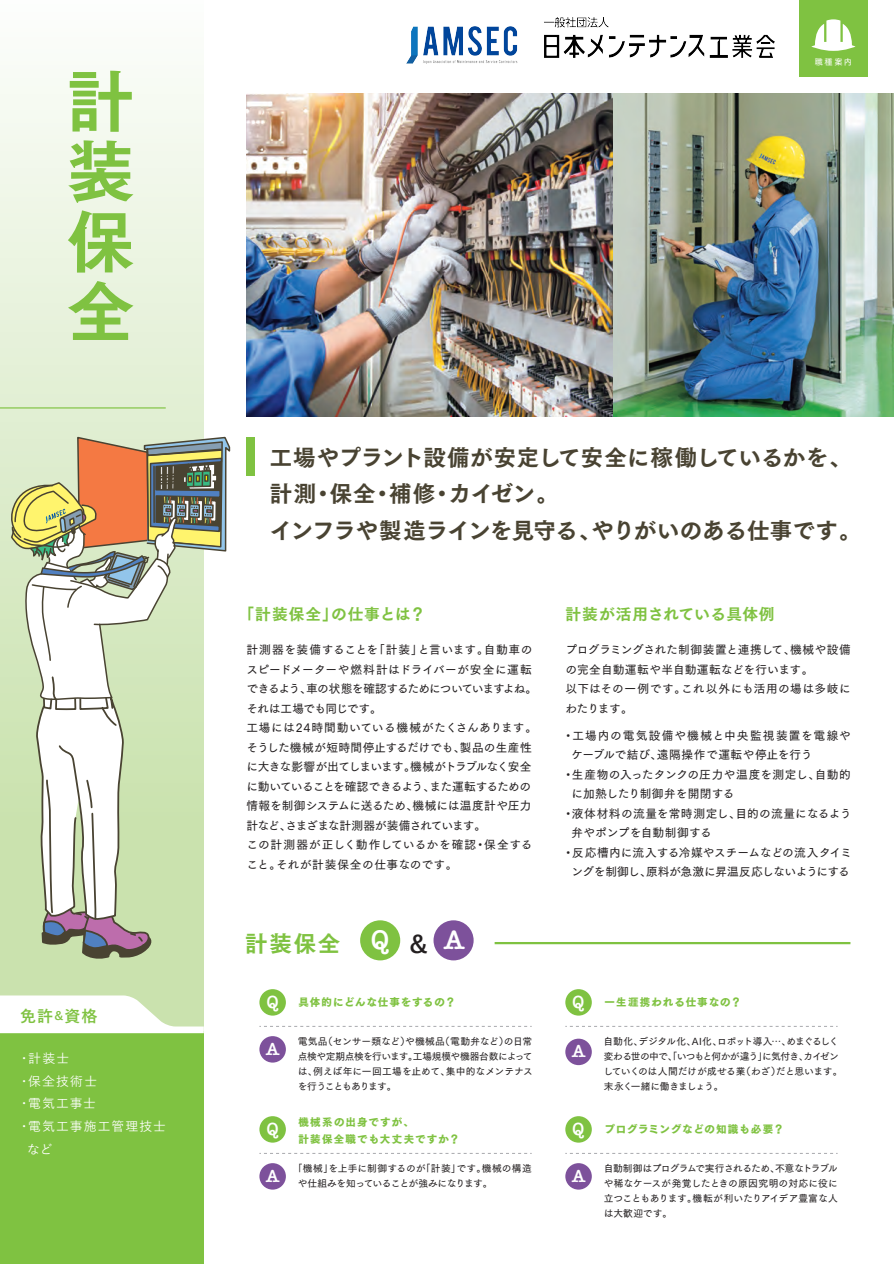
<style>
.page{position:relative;width:894px;height:1264px;background:#fff}
.page>*{position:absolute;margin:0;border:0;box-sizing:border-box;transform-origin:0 0}
.t1{font:67.5px/70.2px "Tsuku Go Pro E";color:#7fc241;text-align:justify}
.t2{font:22.5px/36px "Tsuku Go Pro E";letter-spacing:-.01em;color:#494332}
.t3{font:22.5px "Tsuku Go Pro E";color:#7fc241}
.t4{font:600 18px "American Typewriter";color:#fff}
.t5{font:700 15.9px "Yu Go";color:#7fc241}
.t6{font:15.75px "Tsuku Go Pro E";letter-spacing:.035em;color:#7fc241}
.t7{font:15.75px "Tsuku Go Pro E";letter-spacing:.06em;color:#7fc241}
.t8{font:500 12.75px "Yu Go";letter-spacing:.09em;color:#fff}
.t9{font:11.7px/19.5px "Tsuku Go Pro D";color:#231f20}
.t10{font:11.7px "Tsuku Go Pro D";letter-spacing:.03em;color:#231f20}
.t11{font:11.7px "Tsuku Go Pro D";letter-spacing:-.035em;color:#231f20}
.t12{font:11.7px "Tsuku Go Pro D";letter-spacing:.095em;color:#231f20}
.t13{font:11.7px "Tsuku Go Pro D";letter-spacing:.02em;color:#231f20}
.t14{font:10.5px "Tsuku Go Pro H";letter-spacing:.09em;color:#7fc241}
.t15{font:10.5px/16.5px "Tsuku Go Pro H";letter-spacing:.11em;color:#7fc241}
.t16{font:9.75px/15px "Tsuku Go Pro D";letter-spacing:-.03em;color:#231f20;text-align:justify}
.t17{font:9.75px/15px "Tsuku Go Pro D";letter-spacing:-.06em;color:#231f20}
.t18{font:8.25px "Tsuku Go Pro D";color:#fff}
.s1{font-size:11.7px}
.s2{font-family:"American Typewriter";font-weight:600;font-size:27.6px;color:#fff}
.s3{font-family:"Yu Go";font-weight:700;font-size:24px;color:#231f20}
.s4{font-family:"American Typewriter";font-weight:600;font-size:18px;color:#fff}
</style>
<div class="page">
<svg style="left:0;top:78px;width:204px;height:358px"></svg>
<div style="left:0;top:1030px;width:204px;height:234px;background:#7fc241"></div>
<img style="left:246px;top:93px;width:368px;height:323px">
<img style="left:614px;top:93px;width:280px;height:323px">
<hr style="left:494px;top:942px;width:356px;height:2px;background:#7fc241">
<div style="left:799px;top:0;width:68px;height:76px;background:#7fc241"></div>
<svg style="left:811px;top:19px;width:44px;height:32px"></svg>
<div style="left:246px;top:438px;width:9px;height:38px;background:#7fc241"></div>
<hr style="left:0;top:407px;width:166px;height:1px;background:#7fc241">
<svg style="left:0;top:436px;width:231px;height:597px"></svg>
<div style="left:565px;top:989px;width:27px;height:26px;background:#7fc241;border-radius:50%"></div>
<div style="left:565px;top:1038px;width:27px;height:27px;background:#7d519b;border-radius:50%"></div>
<div style="left:565px;top:1116px;width:27px;height:26px;background:#7fc241;border-radius:50%"></div>
<div style="left:565px;top:1163px;width:27px;height:26px;background:#7d519b;border-radius:50%"></div>
<svg style="left:565px;top:1026px;width:272px;height:1px"></svg>
<div style="left:259px;top:989px;width:27px;height:26px;background:#7fc241;border-radius:50%"></div>
<div style="left:259px;top:1036px;width:27px;height:26px;background:#7d519b;border-radius:50%"></div>
<div style="left:259px;top:1116px;width:27px;height:26px;background:#7fc241;border-radius:50%"></div>
<div style="left:259px;top:1163px;width:27px;height:26px;background:#7d519b;border-radius:50%"></div>
<svg style="left:259px;top:1026px;width:272px;height:1px"></svg>
<svg style="left:259px;top:1153px;width:272px;height:1px"></svg>
<svg style="left:565px;top:1153px;width:272px;height:1px"></svg>
<div style="left:360px;top:920px;width:40px;height:40px;background:#7fc241;border-radius:50%"></div>
<div style="left:433px;top:920px;width:40px;height:40px;background:#7d519b;border-radius:50%"></div>
<img style="left:406px;top:18px;width:368px;height:45px">
<h1 class="t1" style="left:67px;top:59px;width:68px">計装保全</h1>
<h3 class="t5" style="left:20px;top:1006px;width:79px">免許<span class="s1">&amp;</span>資格</h3>
<p class="t8" style="left:18px;top:1047px;width:53px">・計装士</p>
<p class="t8" style="left:18px;top:1069px;width:81px">・保全技術士</p>
<p class="t8" style="left:18px;top:1092px;width:80px">・電気工事士</p>
<p class="t8" style="left:18px;top:1114px;width:150px">・電気工事施工管理技士</p>
<p class="t8" style="left:27px;top:1137px;width:27px">など</p>
<p class="t18" style="left:814px;top:55px;width:39px">職種案内</p>
<h2 class="t2" style="left:270px;top:437px;width:593px">工場やプラント設備が安定して安全に稼働しているかを、計測・保全・補修・カイゼン。<br>インフラや製造ラインを見守る、やりがいのある仕事です。</h2>
<h3 class="t7" style="left:238px;top:600px;width:189px">「計装保全」の仕事とは？</h3>
<h3 class="t6" style="left:565px;top:600px;width:211px">計装が活用されている具体例</h3>
<p class="t9" style="left:246px;top:639px;width:292px">計測器を装備することを「計装」と言います。自動車のスピードメーターや燃料計はドライバーが安全に運転できるよう、車の状態を確認するためについていますよね。それは工場でも同じです。<br>工場には24時間動いている機械がたくさんあります。そうした機械が短時間停止するだけでも、製品の生産性に大きな影響が出てしまいます。機械がトラブルなく安全に動いていることを確認できるよう、また運転するための情報を制御システムに送るため、機械には温度計や圧力計など、さまざまな計測器が装備されています。<br>この計測器が正しく動作しているかを確認・保全すること。それが計装保全の仕事なのです。</p>
<p class="t9" style="left:565px;top:639px;width:287px">プログラミングされた制御装置と連携して、機械や設備の完全自動運転や半自動運転などを行います。<br>以下はその一例です。これ以外にも活用の場は多岐にわたります。</p>
<p class="t12" style="left:562px;top:725px;width:290px">・工場内の電気設備や機械と中央監視装置を電線や</p>
<p class="t13" style="left:571px;top:745px;width:243px">ケーブルで結び、遠隔操作で運転や停止を行う</p>
<p class="t9" style="left:562px;top:763px;width:290px">・生産物の入ったタンクの圧力や温度を測定し、自動的</p>
<p class="t9" style="left:571px;top:783px;width:164px">に加熱したり制御弁を開閉する</p>
<p class="t10" style="left:562px;top:803px;width:290px">・液体材料の流量を常時測定し、目的の流量になるよう</p>
<p class="t9" style="left:571px;top:822px;width:142px">弁やポンプを自動制御する</p>
<p class="t9" style="left:562px;top:841px;width:291px">・反応槽内に流入する冷媒やスチームなどの流入タイミ</p>
<p class="t11" style="left:571px;top:862px;width:280px">ングを制御し、原料が急激に昇温反応しないようにする</p>
<h2 class="t3" style="left:245px;top:923px;width:221px">計装保全 <span class="s2">Q</span> <span class="s3">&amp;</span> <span class="s2">A</span></h2>
<p class="t14" style="left:267px;top:996px;width:190px"><span class="s4">Q</span> 具体的にどんな仕事をするの？</p>
<h3 class="t4" style="left:266px;top:1035px;width:15px">A</h3>
<p class="t16" style="left:298px;top:1032px;width:237px">電気品（センサー類など）や機械品（電動弁など）の日常点検や定期点検を行います。工場規模や機器台数によっては、例えば年に一回工場を止めて、集中的なメンテナスを行うこともあります。</p>
<h3 class="t4" style="left:267px;top:1115px;width:13px">Q</h3>
<h3 class="t4" style="left:266px;top:1162px;width:15px">A</h3>
<p class="t15" style="left:298px;top:1114px;width:163px">機械系の出身ですが、<br>計装保全職でも大丈夫ですか？</p>
<p class="t16" style="left:298px;top:1159px;width:235px;text-indent:-5px">「機械」を上手に制御するのが「計装」です。機械の構造や仕組みを知っていることが強みになります。</p>
<p class="t14" style="left:572px;top:996px;width:170px"><span class="s4">Q</span> 一生涯携われる仕事なの？</p>
<h3 class="t4" style="left:572px;top:1037px;width:15px">A</h3>
<p class="t17" style="left:603px;top:1032px;width:241px">自動化、デジタル化、AI化、ロボット導入…、めまぐるしく変わる世の中で、「いつもと何かが違う」に気付き、カイゼンしていくのは人間だけが成せる業（わざ）だと思います。末永く一緒に働きましょう。</p>
<p class="t14" style="left:572px;top:1123px;width:213px"><span class="s4">Q</span> プログラミングなどの知識も必要？</p>
<h3 class="t4" style="left:572px;top:1162px;width:15px">A</h3>
<p class="t16" style="left:603px;top:1159px;width:236px">自動制御はプログラムで実行されるため、不意なトラブルや稀なケースが発覚したときの原因究明の対応に役に立つこともあります。機転が利いたりアイデア豊富な人は大歓迎です。</p>
</div>
